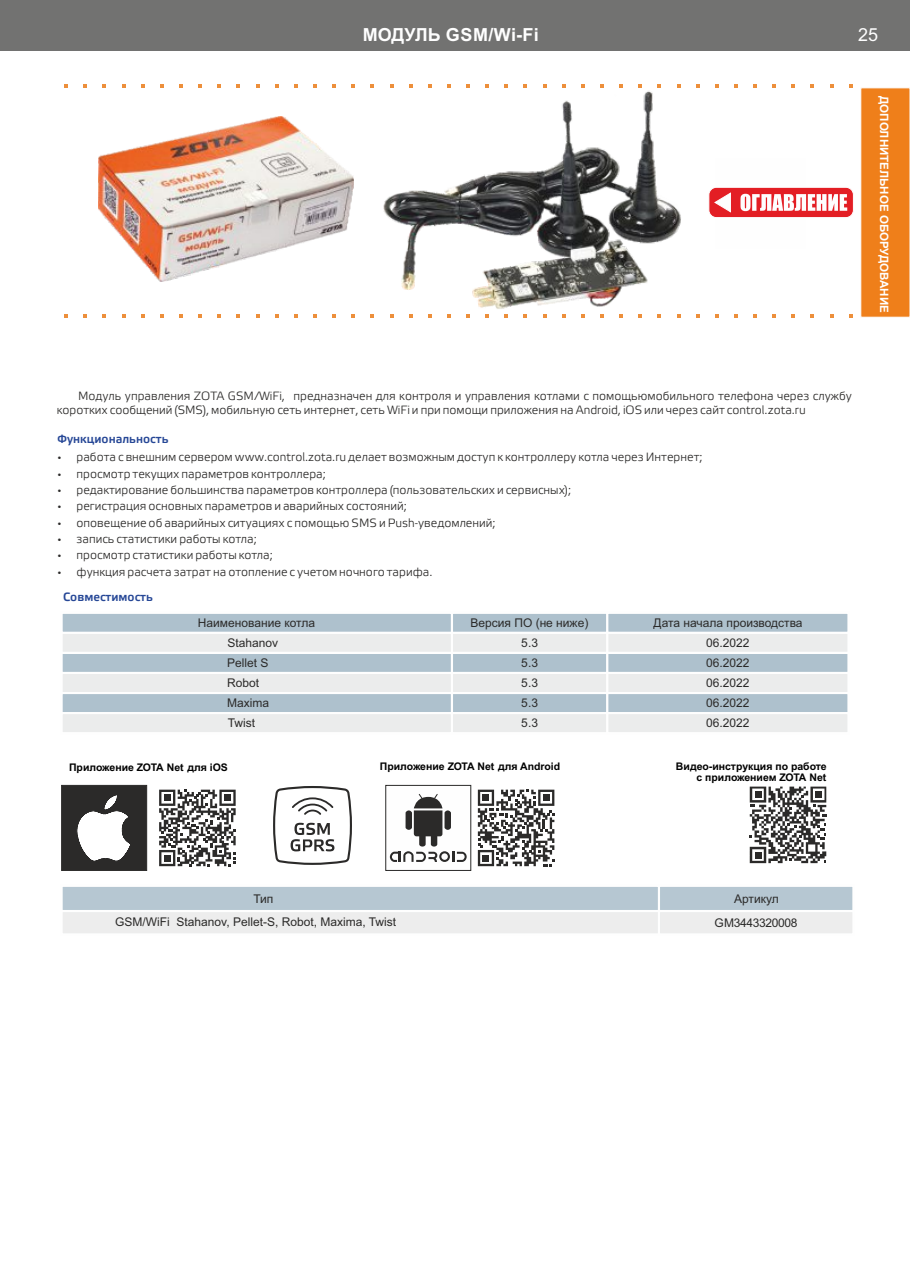
<style>
.page{position:relative;width:910px;height:1280px;background:#fff}
.page>*{position:absolute;margin:0;border:0;box-sizing:border-box;transform-origin:0 0}
.t1{font:700 18px "Arial";letter-spacing:.01em;color:#fefefe}
.t2{font:18px "Arial";color:#fefefe}
.t3{font:12px/16.4px "Elektra Light Pro";color:#2b2a29}
.t4{font:12px/20.1px "Arial";color:#2b2a29;text-align:justify}
.t5{font:12px "Elektra Medium Pro";color:#264796}
.t6{font:12px "Arial";letter-spacing:-.03em;color:#2b2a29}
.t7{font:700 11.55px "Arial";color:#fefefe}
.t8{font:700 10.5px/11.7px "Arial";color:#000;text-align:right}
</style>
<div class="page">
<div style="left:0;top:0;width:910px;height:50px;background:#727271"></div>
<svg style="left:179px;top:85px;width:4px;height:3px"></svg>
<svg style="left:313px;top:85px;width:4px;height:3px"></svg>
<svg style="left:332px;top:85px;width:4px;height:3px"></svg>
<svg style="left:753px;top:85px;width:4px;height:3px"></svg>
<svg style="left:179px;top:314px;width:4px;height:3px"></svg>
<svg style="left:313px;top:314px;width:4px;height:3px"></svg>
<svg style="left:332px;top:314px;width:4px;height:3px"></svg>
<svg style="left:753px;top:314px;width:4px;height:3px"></svg>
<div style="left:860px;top:88px;width:50px;height:229px;background:#ef7f1a"></div>
<img style="left:99px;top:117px;width:254px;height:165px">
<img style="left:384px;top:86px;width:297px;height:229px">
<svg style="left:273px;top:786px;width:79px;height:79px"></svg>
<svg style="left:61px;top:785px;width:86px;height:86px"></svg>
<svg style="left:159px;top:790px;width:77px;height:76px"></svg>
<svg style="left:385px;top:785px;width:87px;height:86px"></svg>
<svg style="left:478px;top:790px;width:76px;height:76px"></svg>
<svg style="left:750px;top:787px;width:76px;height:76px"></svg>
<svg style="left:62px;top:887px;width:596px;height:46px"></svg>
<svg style="left:660px;top:887px;width:193px;height:46px"></svg>
<svg style="left:62px;top:614px;width:543px;height:118px"></svg>
<svg style="left:605px;top:614px;width:243px;height:118px"></svg>
<div style="left:709px;top:187px;width:145px;height:31px;background:#e31e24;border:1px solid #fefefe;border-radius:8px"></div>
<svg style="left:740px;top:194px;width:107px;height:17px"></svg>
<svg style="left:715px;top:193px;width:16px;height:19px"></svg>
<h1 class="t1" style="left:363px;top:28px;width:177px">МОДУЛЬ GSM/Wi-Fi</h1>
<h1 class="t2" style="left:858px;top:28px;width:22px">25</h1>
<p class="t7" style="left:888px;top:96px;width:218px;rotate:90deg">ДОПОЛНИТЕЛЬНОЕ ОБОРУДОВАНИЕ</p>
<p class="t3" style="left:57px;top:390px;width:797px;line-height:13.5px;text-indent:21px">Модуль управления ZOTA GSM/WiFi, предназначен для контроля и управления котлами с помощьюмобильного телефона через службу коротких сообщений (SMS), мобильную сеть интернет, сеть WiFi и при помощи приложения на Android, iOS или через сайт control.zota.ru</p>
<p class="t5" style="left:57px;top:435px;width:113px">Функциональность</p>
<p class="t3" style="left:77px;top:450px;width:627px">работа с внешним сервером www.control.zota.ru делает возможным доступ к контроллеру котла через Интернет; просмотр текущих параметров контроллера;<br>редактирование большинства параметров контроллера (пользовательских и сервисных);<br>регистрация основных параметров и аварийных состояний;<br>оповещение об аварийных ситуациях с помощью SMS и Push-уведомлений;<br>запись статистики работы котла;<br>просмотр статистики работы котла;<br>функция расчета затрат на отопление с учетом ночного тарифа.</p>
<p class="t5" style="left:63px;top:592px;width:91px">Совместимость</p>
<p class="t4" style="left:198px;top:614px;width:119px">Наименование котла</p>
<p class="t4" style="left:470px;top:614px;width:119px">Версия ПО (не ниже)</p>
<p class="t4" style="left:654px;top:614px;width:150px">Дата начала производства</p>
<p class="t4" style="left:227px;top:634px;width:53px;text-align:left">Stahanov<br>Pellet S<br>Robot<br>Maxima<br>Twist</p>
<p class="t4" style="left:706px;top:634px;width:45px">06.2022<br>06.2022<br>06.2022<br>06.2022<br>06.2022</p>
<p class="t4" style="left:521px;top:634px;width:18px">5.3<br>5.3<br>5.3<br>5.3<br>5.3</p>
<p class="t8" style="left:69px;top:762px;width:160px">Приложение ZOTA Net для iOS</p>
<p class="t8" style="left:380px;top:761px;width:182px">Приложение ZOTA Net для Android</p>
<p class="t8" style="left:676px;top:761px;width:152px">Видео-инструкция по работе с приложением ZOTA Net</p>
<p class="t4" style="left:253px;top:889px;width:22px">Тип</p>
<p class="t4" style="left:734px;top:889px;width:46px">Артикул</p>
<p class="t4" style="left:115px;top:913px;width:282px">GSM/WiFi Stahanov, Pellet-S, Robot, Maxima, Twist</p>
<p class="t6" style="left:715px;top:918px;width:85px">GM3443320008</p>
</div>
